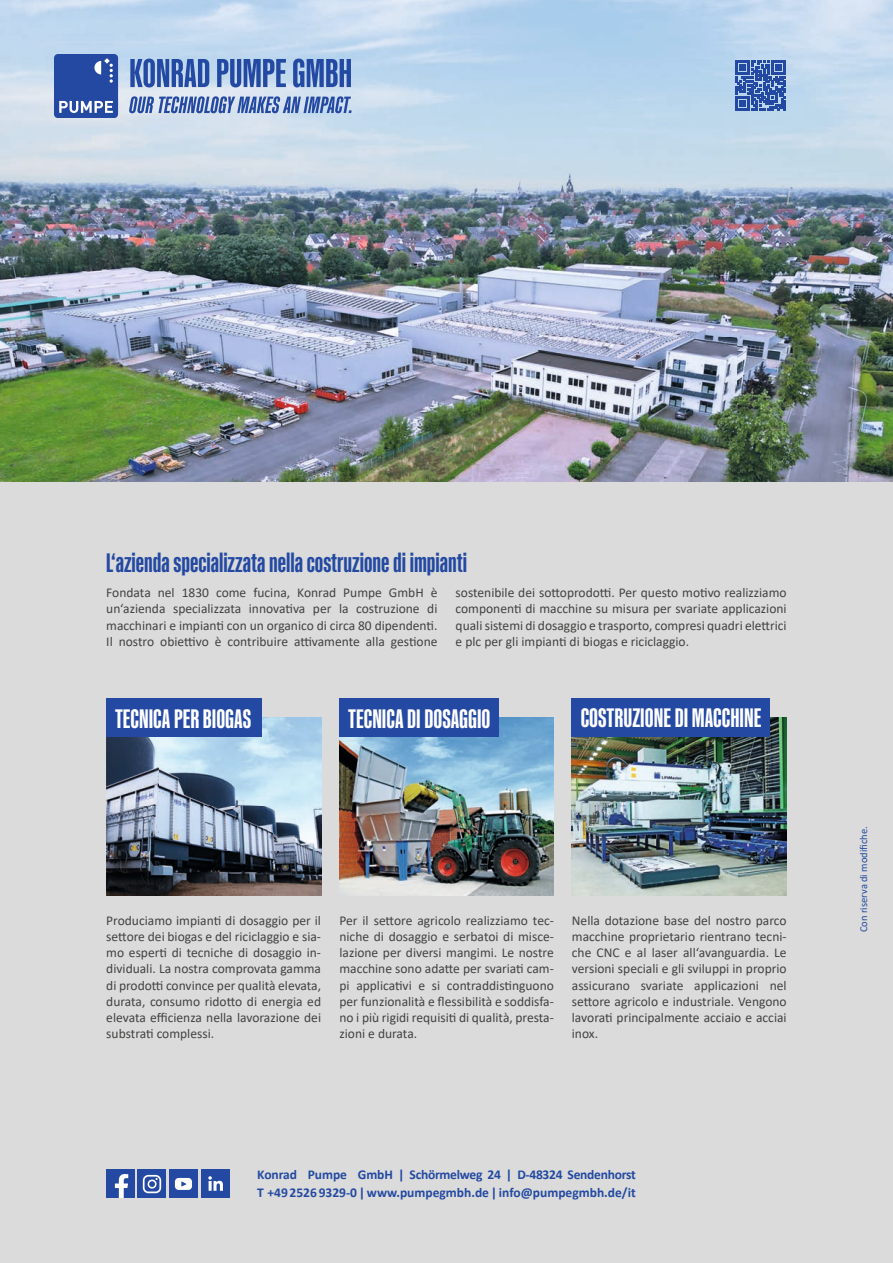
<style>
.page{position:relative;width:893px;height:1263px;background:#fff}
.page>*{position:absolute;margin:0;border:0;box-sizing:border-box;transform-origin:0 0}
.t1{font:700 27px "Kaneda Gothic";color:#fff}
.t2{font:700 27px "Kaneda Gothic";color:#2449a2}
.t3{font:13.5px/16.2px "Calibri";color:#424241;text-align:justify}
.t4{font:700 13.5px/18px "Calibri";letter-spacing:-.005em;color:#2449a2}
.t5{font:10.5px "Calibri";color:#2449a2}
</style>
<div class="page">
<img style="left:0;top:0;width:893px;height:482px">
<div style="left:0;top:482px;width:893px;height:781px;background:#dadbda"></div>
<img style="left:339px;top:718px;width:215px;height:178px">
<div style="left:339px;top:698px;width:160px;height:39px;background:#2449a2"></div>
<img style="left:572px;top:718px;width:215px;height:178px">
<div style="left:572px;top:698px;width:198px;height:39px;background:#2449a2"></div>
<img style="left:106px;top:718px;width:215px;height:178px">
<div style="left:106px;top:698px;width:156px;height:39px;background:#2449a2"></div>
<div style="left:169px;top:1170px;width:29px;height:28px;background:#2449a2"></div>
<svg style="left:175px;top:1178px;width:17px;height:12px"></svg>
<div style="left:138px;top:1170px;width:28px;height:28px;background:#2449a2"></div>
<div style="left:106px;top:1170px;width:28px;height:28px;background:#2449a2"></div>
<svg style="left:115px;top:1174px;width:13px;height:24px"></svg>
<div style="left:201px;top:1169px;width:29px;height:29px;background:#2449a2"></div>
<svg style="left:208px;top:1176px;width:15px;height:15px"></svg>
<svg style="left:143px;top:1175px;width:18px;height:18px"></svg>
<svg style="left:54px;top:54px;width:64px;height:63px;background:#3b5cac"></svg>
<svg style="left:130px;top:59px;width:79px;height:28px;background:#5878bb"></svg>
<svg style="left:217px;top:59px;width:69px;height:28px;background:#6080bf"></svg>
<svg style="left:293px;top:59px;width:58px;height:28px;background:#5274b9"></svg>
<svg style="left:129px;top:96px;width:223px;height:17px;background:#7791c6"></svg>
<svg style="left:736px;top:61px;width:50px;height:50px;background:#4a6cb4"></svg>
<h1 class="t2" style="left:106px;top:547px;width:362px">L‘azienda specializzata nella costruzione di impianti</h1>
<p class="t3" style="left:106px;top:584px;width:333px">Fondata nel 1830 come fucina, Konrad Pumpe GmbH è un‘azienda specializzata innovativa per la costruzione di macchinari e impianti con un organico di circa 80 dipendenti.<br>Il nostro obiettivo è contribuire attivamente alla gestione</p>
<p class="t3" style="left:456px;top:584px;width:333px">sostenibile dei sottoprodotti. Per questo motivo realizziamo componenti di macchine su misura per svariate applicazioni quali sistemi di dosaggio e trasporto, compresi quadri elettrici e plc per gli impianti di biogas e riciclaggio.</p>
<h1 class="t1" style="left:115px;top:703px;width:138px">TECNICA PER BIOGAS</h1>
<h1 class="t1" style="left:348px;top:703px;width:144px">TECNICA DI DOSAGGIO</h1>
<h1 class="t1" style="left:581px;top:703px;width:182px">COSTRUZIONE DI MACCHINE</h1>
<p class="t3" style="left:106px;top:912px;width:216px">Produciamo impianti di dosaggio per il settore dei biogas e del riciclaggio e sia&shy;mo esperti di tecniche di dosaggio in&shy;dividuali. La nostra comprovata gamma di prodotti convince per qualità elevata, durata, consumo ridotto di energia ed elevata efficienza nella lavorazione dei substrati complessi.</p>
<p class="t3" style="left:572px;top:912px;width:216px">Nella dotazione base del nostro parco macchine proprietario rientrano tecni&shy;che CNC e al laser all‘avanguardia. Le versioni speciali e gli sviluppi in proprio assicurano svariate applicazioni nel settore agricolo e industriale. Vengono lavorati principalmente acciaio e acciai inox.</p>
<p class="t3" style="left:339px;top:912px;width:216px">Per il settore agricolo realizziamo tec&shy;niche di dosaggio e serbatoi di misce&shy;lazione per diversi mangimi. Le nostre macchine sono adatte per svariati cam&shy;pi applicativi e si contraddistinguono per funzionalità e flessibilità e soddisfa&shy;no i più rigidi requisiti di qualità, presta&shy;zioni e durata.</p>
<p class="t4" style="left:257px;top:1165px;width:380px">Konrad Pumpe GmbH | Schörmelweg 24 | D-48324 Sendenhorst<br>T +49 2526 9329-0 | www.pumpegmbh.de | info@pumpegmbh.de/it</p>
<p class="t5" style="left:856px;top:932px;width:107px;rotate:-90deg">Con riserva di modifiche.</p>
</div>
